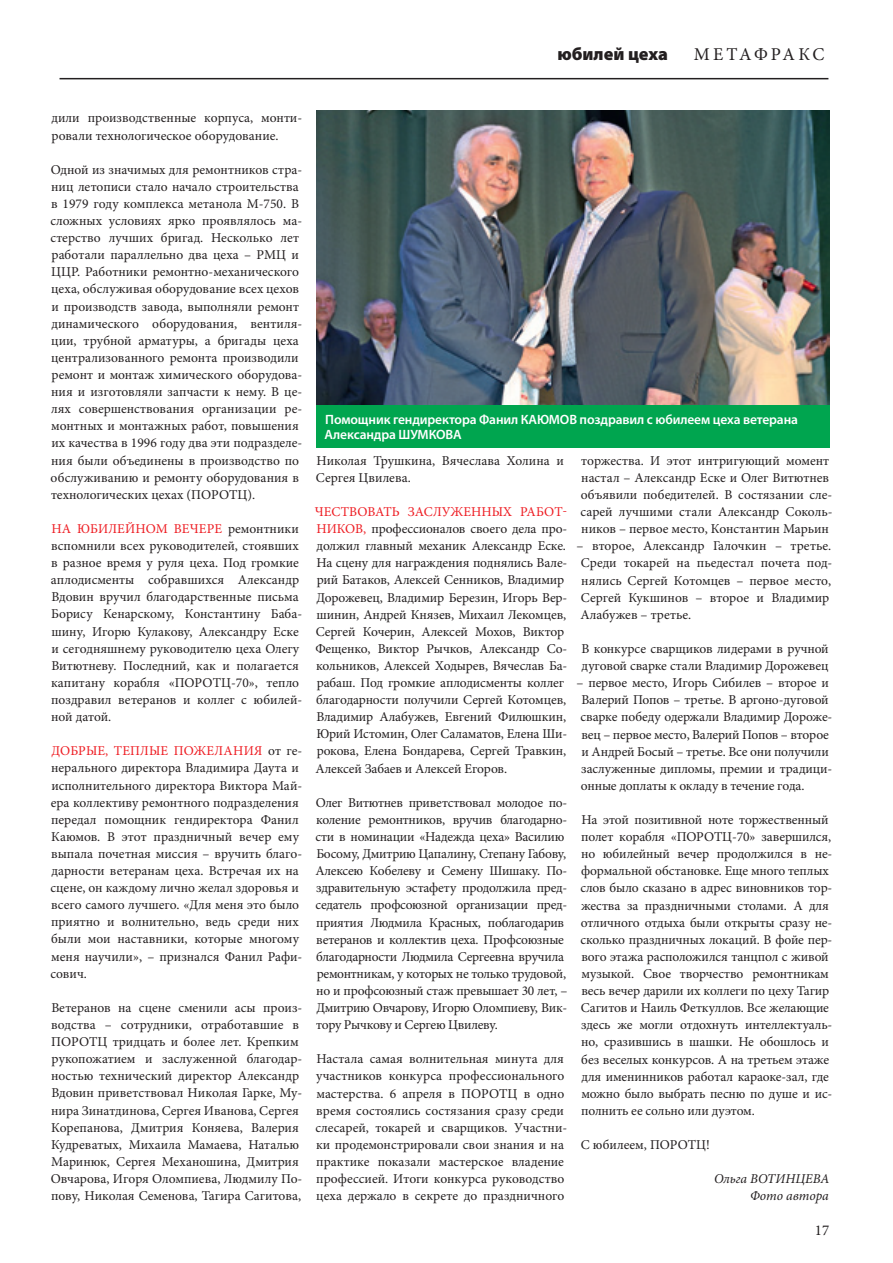
<style>
.page{position:relative;width:893px;height:1263px;background:#fff}
.page>*{position:absolute;margin:0;border:0;box-sizing:border-box;transform-origin:0 0}
.t1{font:900 18px "Myriad Pro";color:#231f20}
.t2{font:18px "Minion Pro";letter-spacing:.15em;color:#231f20}
.t3{font:15px "Minion Pro";color:#231f20}
.t4{font:13.5px/17.1px "Minion Pro";letter-spacing:-.005em;color:#231f20}
.t5{font:600 13.5px/15px "Myriad Pro";letter-spacing:-.01em;color:#fff}
.t6{font:13.5px "Minion Pro";color:#ee1d23}
.t7{font:italic 13.5px/17.1px "Minion Pro";color:#231f20;text-align:right}
.s1{color:#ee1d23}
</style>
<div class="page">
<hr style="left:60px;top:78px;width:768px;height:1px;background:#231f20">
<img style="left:316px;top:111px;width:513px;height:294px">
<div style="left:316px;top:405px;width:513px;height:42px;background:#00a54f"></div>
<h1 class="t1" style="left:557px;top:42px;width:112px">юбилей цеха</h1>
<h1 class="t2" style="left:694px;top:42px;width:132px">МЕТАФРАКС</h1>
<p class="t4" style="left:51px;top:110px;width:252px">дили производственные корпуса, монти&shy;ровали технологическое оборудование.</p>
<p class="t4" style="left:50px;top:161px;width:253px">Одной из значимых для ремонтников стра&shy;ниц летописи стало начало строительства в 1979 году комплекса метанола М-750. В сложных условиях ярко проявлялось ма&shy;стерство лучших бригад. Несколько лет работали параллельно два цеха – РМЦ и ЦЦР. Работники ремонтно-механического цеха, обслуживая оборудование всех цехов и производств завода, выполняли ремонт динамического оборудования, вентиля&shy;ции, трубной арматуры, а бригады цеха централизованного ремонта производили ремонт и монтаж химического оборудова&shy;ния и изготовляли запчасти к нему. В це&shy;лях совершенствования организации ре&shy;монтных и монтажных работ, повышения их качества в 1996 году два эти подразделе&shy;ния были объединены в производство по обслуживанию и ремонту оборудования в технологических цехах (ПОРОТЦ).</p>
<p class="t6" style="left:51px;top:520px;width:37px">На юбилейном</p>
<p class="t6" style="left:174px;top:520px;width:9px">вечере</p>
<p class="t4" style="left:51px;top:520px;width:253px;text-indent:177px">ремонтники вспомнили всех руководителей, стоявших в разное время у руля цеха. Под громкие аплодисменты собравшихся Александр Вдовин вручил благодарственные письма Борису Кенарскому, Константину Баба&shy;шину, Игорю Кулакову, Александру Еске и сегодняшнему руководителю цеха Олегу Витютневу. Последний, как и полагается капитану корабля «ПОРОТЦ-70», тепло поздравил ветеранов и коллег с юбилей&shy;ной датой.</p>
<p class="t6" style="left:51px;top:742px;width:19px">Добрые</p>
<p class="t6" style="left:105px;top:742px;width:19px">, теплые</p>
<p class="t6" style="left:174px;top:742px;width:11px">пожелания</p>
<p class="t4" style="left:50px;top:742px;width:253px;text-indent:218px">от ге&shy;нерального директора Владимира Даута и исполнительного директора Виктора Май&shy;ера коллективу ремонтного подразделения передал помощник гендиректора Фанил Каюмов. В этот праздничный вечер ему выпала почетная миссия – вручить благо&shy;дарности ветеранам цеха. Встречая их на сцене, он каждому лично желал здоровья и всего самого лучшего. «Для меня это было приятно и волнительно, ведь среди них были мои наставники, которые многому меня научили», – признался Фанил Рафи&shy;сович.</p>
<p class="t4" style="left:51px;top:999px;width:253px">Ветеранов на сцене сменили асы произ&shy;водства – сотрудники, отработавшие в ПОРОТЦ тридцать и более лет. Крепким рукопожатием и заслуженной благодар&shy;ностью технический директор Александр Вдовин приветствовал Николая Гарке, Му&shy;нира Зинатдинова, Сергея Иванова, Сергея Корепанова, Дмитрия Коняева, Валерия Кудреватых, Михаила Мамаева, Наталью Маринюк, Сергея Механошина, Дмитрия Овчарова, Игоря Оломпиева, Людмилу По&shy;пову, Николая Семенова, Тагира Сагитова,</p>
<p class="t5" style="left:325px;top:411px;width:475px">Помощник гендиректора Фанил КАЮМОВ поздравил с юбилеем цеха ветерана<br>Александра ШУМКОВА</p>
<p class="t4" style="left:316px;top:452px;width:250px">Николая Трушкина, Вячеслава Холина и<br>Сергея Цвилева.</p>
<p class="t6" style="left:315px;top:503px;width:19px">Чествовать</p>
<p class="t6" style="left:408px;top:503px;width:11px">заслуженных</p>
<p class="t6" style="left:520px;top:503px;width:10px">работ</p>
<p class="t6" style="left:562px;top:503px;width:6px">-</p>
<p class="t6" style="left:316px;top:520px;width:11px">ников</p>
<p class="t4" style="left:315px;top:520px;width:253px;text-indent:48px"><span class="s1">,</span> профессионалов своего дела про&shy;должил главный механик Александр Еске.<br>На сцену для награждения поднялись Вале&shy;рий Батаков, Алексей Сенников, Владимир Дорожевец, Владимир Березин, Игорь Вер&shy;шинин, Андрей Князев, Михаил Лекомцев, Сергей Кочерин, Алексей Мохов, Виктор Фещенко, Виктор Рычков, Александр Со&shy;кольников, Алексей Ходырев, Вячеслав Ба&shy;рабаш. Под громкие аплодисменты коллег благодарности получили Сергей Котомцев, Владимир Алабужев, Евгений Филюшкин, Юрий Истомин, Олег Саламатов, Елена Ши&shy;рокова, Елена Бондарева, Сергей Травкин, Алексей Забаев и Алексей Егоров.</p>
<p class="t4" style="left:315px;top:794px;width:254px">Олег Витютнев приветствовал молодое по&shy;коление ремонтников, вручив благодарно&shy;сти в номинации «Надежда цеха» Василию Босому, Дмитрию Цапалину, Степану Габову, Алексею Кобелеву и Семену Шишаку. По&shy;здравительную эстафету продолжила пред&shy;седатель профсоюзной организации пред&shy;приятия Людмила Красных, поблагодарив ветеранов и коллектив цеха. Профсоюзные благодарности Людмила Сергеевна вручила ремонтникам, у которых не только трудовой, но и профсоюзный стаж превышает 30 лет, – Дмитрию Овчарову, Игорю Оломпиеву, Вик&shy;тору Рычкову и Сергею Цвилеву.</p>
<p class="t4" style="left:315px;top:1050px;width:253px">Настала самая волнительная минута для участников конкурса профессионального мастерства. 6 апреля в ПОРОТЦ в одно время состоялись состязания сразу среди слесарей, токарей и сварщиков. Участни&shy;ки продемонстрировали свои знания и на практике показали мастерское владение профессией. Итоги конкурса руководство цеха держало в секрете до праздничного</p>
<p class="t4" style="left:581px;top:452px;width:253px">торжества. И этот интригующий момент настал – Александр Еске и Олег Витютнев объявили победителей. В состязании сле&shy;сарей лучшими стали Александр Соколь&shy;ников – первое место, Константин Марьин</p>
<p class="t4" style="left:577px;top:537px;width:257px">– второе, Александр Галочкин – третье.<br>Среди токарей на пьедестал почета под&shy;нялись Сергей Котомцев – первое место, Сергей Кукшинов – второе и Владимир Алабужев – третье.</p>
<p class="t4" style="left:581px;top:640px;width:249px">В конкурсе сварщиков лидерами в ручной дуговой сварке стали Владимир Дорожевец</p>
<p class="t4" style="left:577px;top:674px;width:257px">– первое место, Игорь Сибилев – второе и Валерий Попов – третье. В аргоно-дуговой сварке победу одержали Владимир Дороже&shy;вец – первое место, Валерий Попов – второе и Андрей Босый – третье. Все они получили заслуженные дипломы, премии и традици&shy;онные доплаты к окладу в течение года.</p>
<p class="t4" style="left:580px;top:811px;width:253px">На этой позитивной ноте торжественный полет корабля «ПОРОТЦ-70» завершился, но юбилейный вечер продолжился в не&shy;формальной обстановке. Еще много теплых слов было сказано в адрес виновников тор&shy;жества за праздничными столами. А для отличного отдыха были открыты сразу не&shy;сколько праздничных локаций. В фойе пер&shy;вого этажа расположился танцпол с живой музыкой. Свое творчество ремонтникам весь вечер дарили их коллеги по цеху Тагир Сагитов и Наиль Феткуллов. Все желающие здесь же могли отдохнуть интеллектуаль&shy;но, сразившись в шашки. Не обошлось и без веселых конкурсов. А на третьем этаже для именинников работал караоке-зал, где можно было выбрать песню по душе и ис&shy;полнить ее сольно или дуэтом.</p>
<p class="t4" style="left:581px;top:1136px;width:131px">С юбилеем, ПОРОТЦ!</p>
<p class="t7" style="left:714px;top:1170px;width:117px">Ольга ВОТИНЦЕВА<br>Фото автора</p>
<p class="t3" style="left:815px;top:1220px;width:16px">17</p>
</div>
